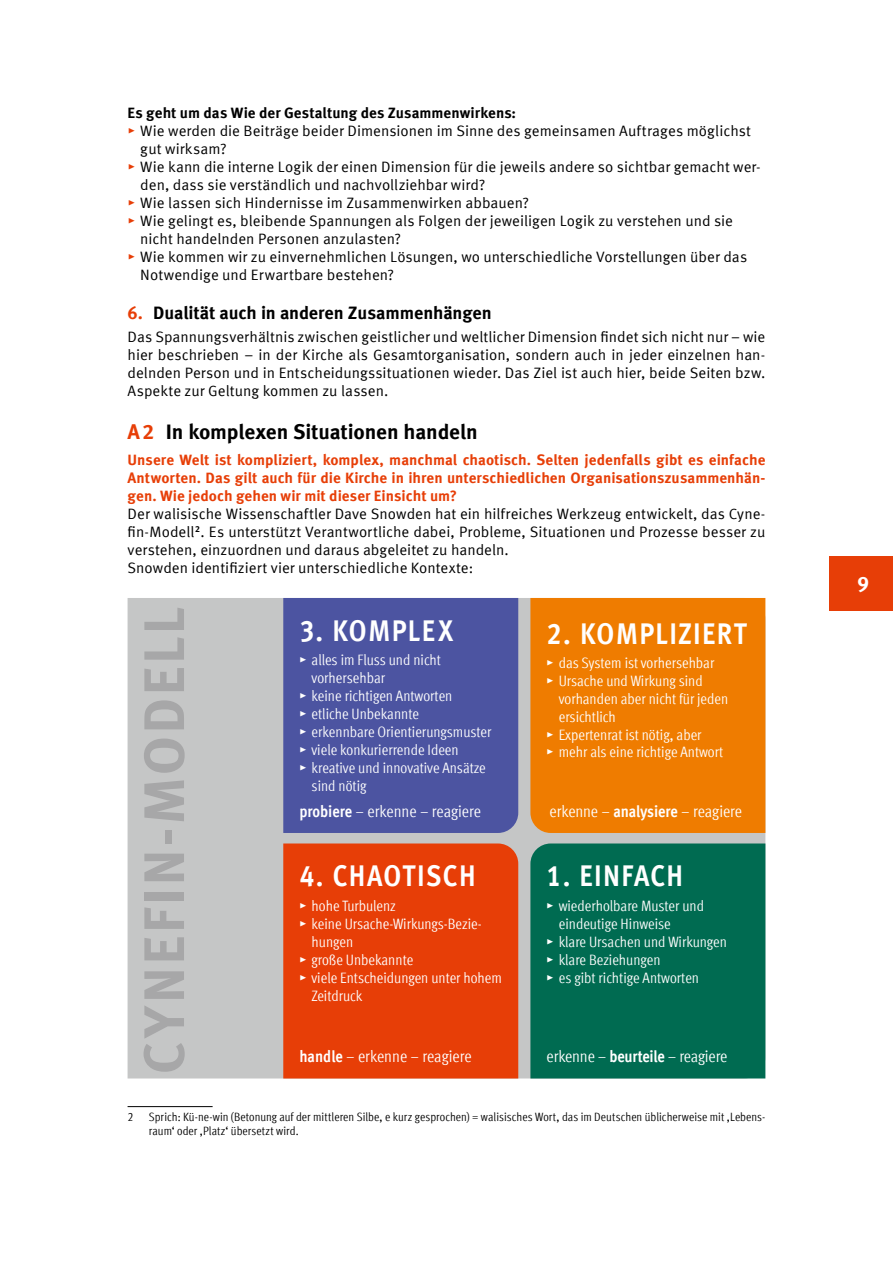
<style>
.page{position:relative;width:893px;height:1263px;background:#fff}
.page>*{position:absolute;margin:0;border:0;box-sizing:border-box;transform-origin:0 0}
.t1{font:700 57px "Meta Offc";letter-spacing:.045em;color:#a7a7a8}
.t2{font:700 condensed 30px "Meta Offc";letter-spacing:.045em;color:#fff}
.t3{font:700 21px "Meta Offc";letter-spacing:-.01em;color:#000}
.t4{font:700 21px "Meta Offc";color:#fff}
.t5{font:700 18px "Meta Offc";letter-spacing:-.005em;color:#000}
.t6{font:condensed 16.5px "Meta Offc";letter-spacing:-.01em;color:#fff}
.t7{font:15px/18px "Meta Offc Norm";color:#000;text-align:justify}
.t8{font:condensed 15px "Meta Offc";color:#fff}
.t9{font:700 15px/18px "Meta Offc";color:#e73e07;text-align:justify}
.t10{font:700 15px "Meta Offc";letter-spacing:.005em;color:#000}
.t11{font:condensed 12px/14.4px "Meta Offc";letter-spacing:.005em;color:#000}
.s1{color:#e73e07}
.s2{font-weight:700}
</style>
<div class="page">
<div style="left:829px;top:556px;width:64px;height:54px;background:#e73e07"></div>
<hr style="left:128px;top:1106px;width:85px;height:1px;background:#000">
<div style="left:128px;top:598px;width:637px;height:480px;background:#c5c6c6"></div>
<div style="left:283px;top:598px;width:235px;height:235px;background:#4c54a1"></div>
<div style="left:283px;top:843px;width:235px;height:235px;background:#e73e07"></div>
<div style="left:530px;top:598px;width:235px;height:235px;background:#ef7c00"></div>
<div style="left:530px;top:843px;width:235px;height:235px;background:#006b51"></div>
<p class="t10" style="left:128px;top:103px;width:390px">Es geht um das Wie der Gestaltung des Zusammenwirkens:</p>
<p class="t7" style="left:128px;top:122px;width:625px"><span class="s1">▸</span> Wie werden die Beiträge beider Dimensionen im Sinne des gemeinsamen Auftrages möglichst</p>
<p class="t7" style="left:140px;top:140px;width:88px">gut wirksam?</p>
<p class="t7" style="left:128px;top:158px;width:635px"><span class="s1">▸</span> Wie kann die interne Logik der einen Dimension für die jeweils andere so sichtbar gemacht wer-</p>
<p class="t7" style="left:140px;top:176px;width:347px">den, dass sie verständlich und nachvollziehbar wird?</p>
<p class="t7" style="left:128px;top:194px;width:403px"><span class="s1">▸</span> Wie lassen sich Hindernisse im Zusammenwirken abbauen?</p>
<p class="t7" style="left:128px;top:212px;width:607px"><span class="s1">▸</span> Wie gelingt es, bleibende Spannungen als Folgen der jeweiligen Logik zu verstehen und sie</p>
<p class="t7" style="left:140px;top:230px;width:262px">nicht handelnden Personen anzulasten?</p>
<p class="t7" style="left:128px;top:248px;width:621px"><span class="s1">▸</span> Wie kommen wir zu einvernehmlichen Lösungen, wo unterschiedliche Vorstellungen über das</p>
<p class="t7" style="left:140px;top:266px;width:255px">Notwendige und Erwartbare bestehen?</p>
<p class="t5" style="left:128px;top:302px;width:366px"><span class="s1">6.</span> Dualität auch in anderen Zusammenhängen</p>
<p class="t7" style="left:128px;top:328px;width:639px">Das Spannungsverhältnis zwischen geistlicher und weltlicher Dimension findet sich nicht nur – wie hier beschrieben – in der Kirche als Gesamtorganisation, sondern auch in jeder einzelnen han&shy;delnden Person und in Entscheidungssituationen wieder. Das Ziel ist auch hier, beide Seiten bzw.<br>Aspekte zur Geltung kommen zu lassen.</p>
<h3 class="t3" style="left:128px;top:419px;width:352px"><span class="s1">A2</span> In komplexen Situationen handeln</h3>
<p class="t9" style="left:128px;top:451px;width:639px">Unsere Welt ist kompliziert, komplex, manchmal chaotisch. Selten jedenfalls gibt es einfache Antworten. Das gilt auch für die Kirche in ihren unterschiedlichen Organisationszusammenhän&shy;gen. Wie jedoch gehen wir mit dieser Einsicht um?</p>
<p class="t7" style="left:128px;top:505px;width:639px;text-align:left">Der walisische Wissenschaftler Dave Snowden hat ein hilfreiches Werkzeug entwickelt, das Cyne&shy;fin-Modell<sup>2</sup>. Es unterstützt Verantwortliche dabei, Probleme, Situationen und Prozesse besser zu verstehen, einzuordnen und daraus abgeleitet zu handeln.<br>Snowden identifiziert vier unterschiedliche Kontexte:</p>
<h1 class="t1" style="left:130px;top:1074px;width:469px;rotate:-90deg">CYNEFIN-MODELL</h1>
<h2 class="t2" style="left:299px;top:613px;width:155px">3. KOMPLEX</h2>
<p class="t8" style="left:299px;top:651px;width:143px">▶ alles im Fluss und nicht</p>
<p class="t8" style="left:312px;top:669px;width:75px">vorhersehbar</p>
<p class="t8" style="left:299px;top:687px;width:154px">▶ keine richtigen Antworten</p>
<p class="t8" style="left:299px;top:705px;width:121px">▶ etliche Unbekannte</p>
<p class="t8" style="left:299px;top:723px;width:194px">▶ erkennbare Orientierungsmuster</p>
<p class="t8" style="left:299px;top:741px;width:161px">▶ viele konkurierrende Ideen</p>
<p class="t8" style="left:299px;top:759px;width:188px">▶ kreative und innovative Ansätze</p>
<p class="t8" style="left:312px;top:777px;width:56px">sind nötig</p>
<p class="t6" style="left:299px;top:802px;width:183px"><span class="s2">probiere</span> – erkenne – reagiere</p>
<h2 class="t2" style="left:299px;top:858px;width:178px">4. CHAOTISCH</h2>
<p class="t8" style="left:299px;top:897px;width:98px">▶ hohe Turbulenz</p>
<p class="t8" style="left:299px;top:915px;width:184px">▶ keine Ursache-Wirkungs-Bezie-</p>
<p class="t8" style="left:312px;top:933px;width:43px">hungen</p>
<p class="t8" style="left:299px;top:951px;width:115px">▶ große Unbekannte</p>
<p class="t8" style="left:299px;top:969px;width:204px">▶ viele Entscheidungen unter hohem</p>
<p class="t8" style="left:312px;top:987px;width:52px">Zeitdruck</p>
<p class="t6" style="left:299px;top:1047px;width:174px"><span class="s2">handle</span> – erkenne – reagiere</p>
<h2 class="t2" style="left:547px;top:616px;width:202px">2. KOMPLIZIERT</h2>
<p class="t8" style="left:547px;top:655px;width:169px">▶ das System ist vorhersehbar</p>
<p class="t8" style="left:547px;top:673px;width:158px">▶ Ursache und Wirkung sind</p>
<p class="t8" style="left:559px;top:691px;width:171px">vorhanden aber nicht für jeden</p>
<p class="t8" style="left:559px;top:709px;width:59px">ersichtlich</p>
<p class="t8" style="left:547px;top:726px;width:156px">▶ Expertenrat ist nötig, aber</p>
<p class="t8" style="left:547px;top:743px;width:178px">▶ mehr als eine richtige Antwort</p>
<p class="t6" style="left:550px;top:802px;width:194px">erkenne – <span class="s2">analysiere</span> – reagiere</p>
<h2 class="t2" style="left:547px;top:858px;width:138px">1. EINFACH</h2>
<p class="t8" style="left:547px;top:897px;width:159px">▶ wiederholbare Muster und</p>
<p class="t8" style="left:559px;top:915px;width:114px">eindeutige Hinweise</p>
<p class="t8" style="left:547px;top:933px;width:182px">▶ klare Ursachen und Wirkungen</p>
<p class="t8" style="left:547px;top:951px;width:115px">▶ klare Beziehungen</p>
<p class="t8" style="left:547px;top:969px;width:154px">▶ es gibt richtige Antworten</p>
<p class="t6" style="left:547px;top:1047px;width:182px">erkenne – <span class="s2">beurteile</span> – reagiere</p>
<p class="t11" style="left:128px;top:1110px;width:7px">2</p>
<p class="t11" style="left:149px;top:1110px;width:618px">Sprich: Kü-ne-win (Betonung auf der mittleren Silbe, e kurz gesprochen) = walisisches Wort, das im Deutschen üblicherweise mit ‚Lebens&shy;raum‘ oder ‚Platz‘ übersetzt wird.</p>
<h3 class="t4" style="left:857px;top:571px;width:13px">9</h3>
</div>
